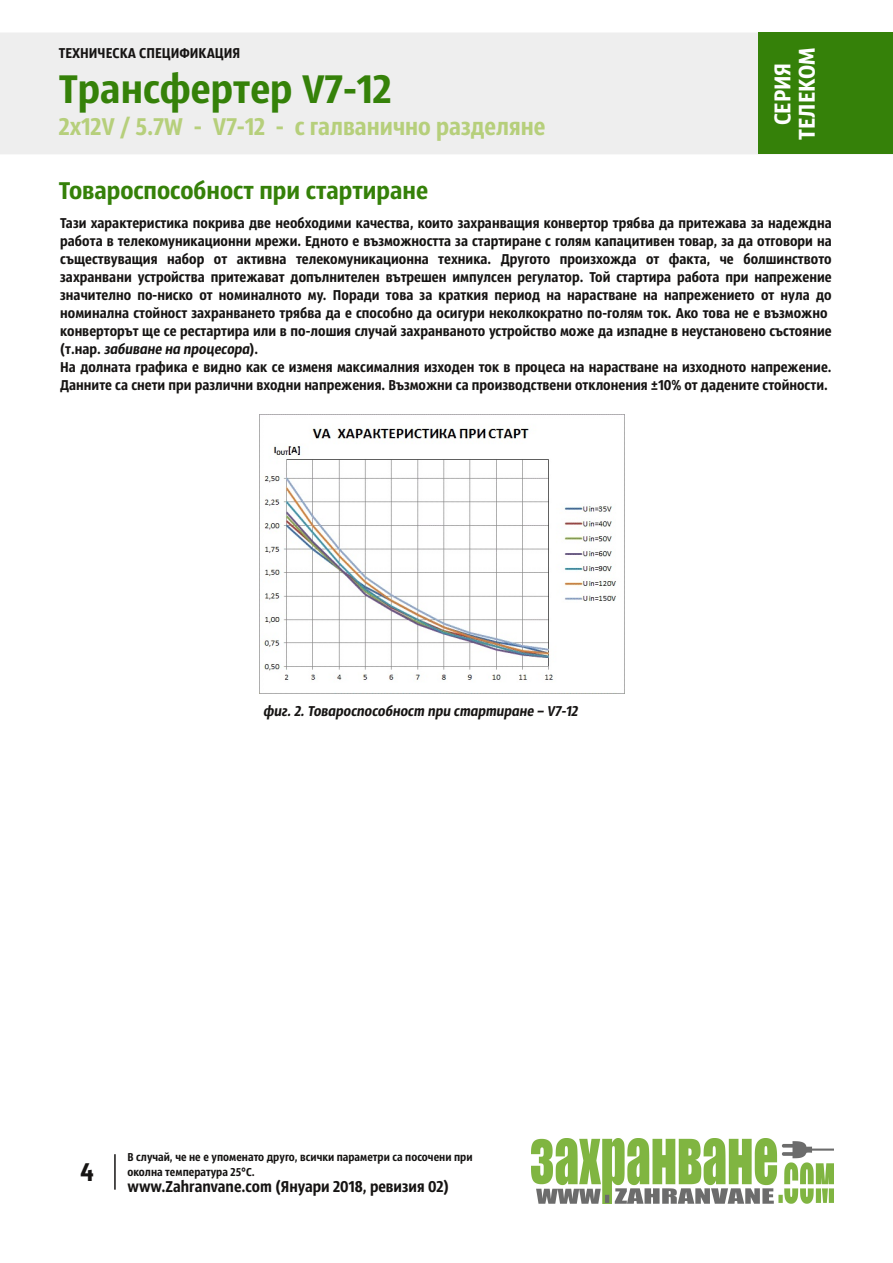
<style>
.page{position:relative;width:893px;height:1263px;background:#fff}
.page>*{position:absolute;margin:0;border:0;box-sizing:border-box;transform-origin:0 0}
.t1{font:42px "Sansus Webissimo";color:#358109;scale:1.04 1}
.t2{font:27px "Sansus Webissimo";color:#161413}
.t3{font:25.5px "Sansus Webissimo";color:#b6cf7b}
.t4{font:25.5px "Sansus Webissimo";color:#358109;scale:1.04 1}
.t5{font:24px/24px "Sansus Webissimo";color:#fff;text-align:center;scale:1.04 1}
.t6{font:16.5px "Sansus Webissimo";color:#161413}
.t7{font:15px/18px "Sansus Webissimo";letter-spacing:.005em;color:#161413}
.t8{font:italic 15px "Sansus Webissimo";color:#161413}
.t9{font:12px/15px "Sansus Webissimo";letter-spacing:.005em;color:#161413}
.s1{font-style:italic}
</style>
<div class="page">
<div style="left:1px;top:33px;width:891px;height:121px;background:#eee"></div>
<img style="left:532px;top:1139px;width:301px;height:64px">
<hr style="left:114px;top:1154px;width:2px;height:36px;background:#161413">
<div style="left:758px;top:33px;width:135px;height:121px;background:#358109"></div>
<img style="left:263px;top:415px;width:362px;height:278px">
<p class="t7" style="left:59px;top:45px;width:183px">ТЕХНИЧЕСКА СПЕЦИФИКАЦИЯ</p>
<h1 class="t1" style="left:59px;top:72px;width:321px">Трансфертер V7-12</h1>
<h3 class="t3" style="left:59px;top:116px;width:488px">2x12V / 5.7W - V7-12 - с галванично разделяне</h3>
<h3 class="t5" style="left:773px;top:140px;width:90px;rotate:-90deg">СЕРИЯ<br>ТЕЛЕКОМ</h3>
<h3 class="t4" style="left:59px;top:180px;width:357px">Товароспособност при стартиране</h3>
<p class="t7" style="left:60px;top:215px;width:773px">Тази характеристика покрива две необходими качества, които захранващия конвертор трябва да притежава за надеждна работа в телекомуникационни мрежи. Едното е възможността за стартиране с голям капацитивен товар, за да отговори на съществуващия набор от активна телекомуникационна техника. Другото произхожда от факта, че болшинството захранвани устройства притежават допълнителен вътрешен импулсен регулатор. Той стартира работа при напрежение значително по-ниско от номиналното му. Поради това за краткия период на нарастване на напрежението от нула до номинална стойност захранването трябва да е способно да осигури неколкократно по-голям ток. Ако това не е възможно конверторът ще се рестартира или в по-лошия случай захранваното устройство може да изпадне в неустановено състояние (т.нар. <span class="s1">забиване на процесора</span>).<br>На долната графика е видно как се изменя максималния изходен ток в процеса на нарастване на изходното напрежение.<br>Данните са снети при различни входни напрежения. Възможни са производствени отклонения ±10% от дадените стойности.</p>
<p class="t8" style="left:263px;top:705px;width:316px">фиг. 2. Товароспособност при стартиране – V7-12</p>
<h2 class="t2" style="left:80px;top:1161px;width:15px">4</h2>
<p class="t9" style="left:128px;top:1151px;width:347px">В случай, че не е упоменато друго, всички параметри са посочени при околна температура 25°C.</p>
<p class="t6" style="left:128px;top:1179px;width:323px">www.Zahranvane.com (Януари 2018, ревизия 02)</p>
</div>
